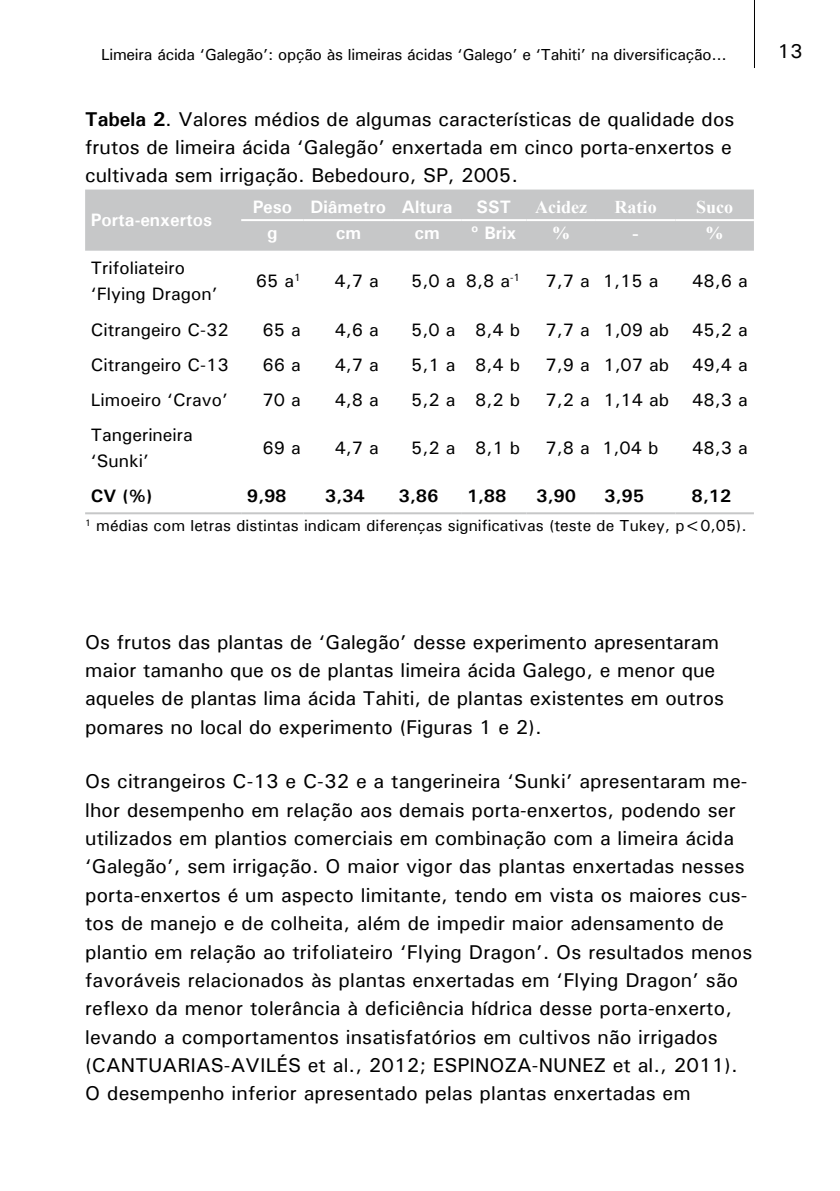
<style>
.page{position:relative;width:840px;height:1191px;background:#fff}
.page>*{position:absolute;margin:0;border:0;box-sizing:border-box;transform-origin:0 0}
.t1{font:500 20px/28.4px "Univers";letter-spacing:.005em;color:#000}
.t2{font:500 18px/26px "Univers";color:#000}
.t3{font:700 18px "Univers";color:#fff}
.t4{font:700 18px "Univers";color:#000}
.t5{font:700 18px "Times New Roman";color:#fff}
.t6{font:500 16px "Univers";color:#000}
.s1{font-weight:700}
</style>
<div class="page">
<hr style="left:753px;top:0;width:1px;height:68px;background:#000">
<div style="left:85px;top:189px;width:668px;height:62px;background:#c6c7c8"></div>
<hr style="left:85px;top:512px;width:156px;height:2px;background:#c6c7c8">
<hr style="left:241px;top:512px;width:62px;height:2px;background:#c6c7c8">
<hr style="left:303px;top:512px;width:90px;height:2px;background:#c6c7c8">
<hr style="left:393px;top:512px;width:68px;height:2px;background:#c6c7c8">
<hr style="left:461px;top:512px;width:65px;height:2px;background:#c6c7c8">
<hr style="left:526px;top:512px;width:69px;height:2px;background:#c6c7c8">
<hr style="left:595px;top:512px;width:80px;height:2px;background:#c6c7c8">
<hr style="left:675px;top:512px;width:78px;height:2px;background:#c6c7c8">
<hr style="left:241px;top:219px;width:62px;height:2px;background:#fff">
<hr style="left:303px;top:219px;width:90px;height:2px;background:#fff">
<hr style="left:393px;top:219px;width:68px;height:2px;background:#fff">
<hr style="left:461px;top:219px;width:65px;height:2px;background:#fff">
<hr style="left:526px;top:219px;width:69px;height:2px;background:#fff">
<hr style="left:595px;top:219px;width:80px;height:2px;background:#fff">
<hr style="left:675px;top:219px;width:78px;height:2px;background:#fff">
<p class="t6" style="left:101px;top:44px;width:627px">Limeira ácida ‘Galegão’: opção às limeiras ácidas ‘Galego’ e ‘Tahiti’ na diversificação...</p>
<p class="t1" style="left:777px;top:36px;width:27px">13</p>
<p class="t1" style="left:85px;top:104px;width:650px"><span class="s1">Tabela 2</span>. Valores médios de algumas características de qualidade dos frutos de limeira ácida ‘Galegão’ enxertada em cinco porta-enxertos e cultivada sem irrigação. Bebedouro, SP, 2005.</p>
<p class="t3" style="left:91px;top:209px;width:123px">Porta-enxertos</p>
<p class="t3" style="left:252px;top:196px;width:201px">Peso Diâmetro Altura</p>
<p class="t3" style="left:476px;top:196px;width:36px">SST</p>
<p class="t5" style="left:535px;top:195px;width:53px">Acidez</p>
<p class="t5" style="left:614px;top:195px;width:43px">Ratio</p>
<p class="t5" style="left:695px;top:195px;width:39px">Suco</p>
<p class="t3" style="left:267px;top:222px;width:12px">g</p>
<p class="t3" style="left:335px;top:222px;width:27px">cm</p>
<p class="t3" style="left:414px;top:222px;width:27px">cm</p>
<p class="t3" style="left:471px;top:222px;width:47px">º Brix</p>
<p class="t5" style="left:552px;top:221px;width:19px">%</p>
<p class="t5" style="left:632px;top:221px;width:7px">-</p>
<p class="t5" style="left:705px;top:221px;width:19px">%</p>
<p class="t2" style="left:91px;top:255px;width:128px">Trifoliateiro ‘Flying Dragon’</p>
<p class="t2" style="left:256px;top:268px;width:46px">65 a<sup>1</sup></p>
<p class="t2" style="left:334px;top:268px;width:46px">4,7 a</p>
<p class="t2" style="left:411px;top:268px;width:110px">5,0 a 8,8 a<sup>-1</sup></p>
<p class="t2" style="left:545px;top:268px;width:114px">7,7 a 1,15 a</p>
<p class="t2" style="left:691px;top:268px;width:57px">48,6 a</p>
<p class="t2" style="left:91px;top:316px;width:139px">Citrangeiro C-32</p>
<p class="t2" style="left:262px;top:316px;width:40px">65 a</p>
<p class="t2" style="left:334px;top:316px;width:46px">4,6 a</p>
<p class="t2" style="left:411px;top:316px;width:110px">5,0 a 8,4 b</p>
<p class="t2" style="left:545px;top:316px;width:125px">7,7 a 1,09 ab</p>
<p class="t2" style="left:691px;top:316px;width:57px">45,2 a</p>
<p class="t2" style="left:91px;top:351px;width:139px">Citrangeiro C-13</p>
<p class="t2" style="left:262px;top:351px;width:40px">66 a</p>
<p class="t2" style="left:334px;top:351px;width:46px">4,7 a</p>
<p class="t2" style="left:411px;top:351px;width:110px">5,1 a 8,4 b</p>
<p class="t2" style="left:545px;top:351px;width:125px">7,9 a 1,07 ab</p>
<p class="t2" style="left:691px;top:351px;width:57px">49,4 a</p>
<p class="t2" style="left:91px;top:386px;width:139px">Limoeiro ‘Cravo’</p>
<p class="t2" style="left:262px;top:386px;width:40px">70 a</p>
<p class="t2" style="left:334px;top:386px;width:46px">4,8 a</p>
<p class="t2" style="left:411px;top:386px;width:110px">5,2 a 8,2 b</p>
<p class="t2" style="left:545px;top:386px;width:125px">7,2 a 1,14 ab</p>
<p class="t2" style="left:691px;top:386px;width:57px">48,3 a</p>
<p class="t2" style="left:91px;top:421px;width:103px">Tangerineira ‘Sunki’</p>
<p class="t2" style="left:262px;top:434px;width:40px">69 a</p>
<p class="t2" style="left:334px;top:434px;width:46px">4,7 a</p>
<p class="t2" style="left:411px;top:434px;width:110px">5,2 a 8,1 b</p>
<p class="t2" style="left:545px;top:434px;width:114px">7,8 a 1,04 b</p>
<p class="t2" style="left:691px;top:434px;width:57px">48,3 a</p>
<p class="t4" style="left:91px;top:484px;width:63px">CV (%)</p>
<p class="t4" style="left:246px;top:484px;width:41px">9,98</p>
<p class="t4" style="left:324px;top:484px;width:41px">3,34</p>
<p class="t4" style="left:398px;top:484px;width:41px">3,86</p>
<p class="t4" style="left:466px;top:484px;width:41px">1,88</p>
<p class="t4" style="left:536px;top:484px;width:41px">3,90</p>
<p class="t4" style="left:604px;top:484px;width:41px">3,95</p>
<p class="t4" style="left:691px;top:484px;width:41px">8,12</p>
<p class="t6" style="left:85px;top:515px;width:662px"><sup>1</sup> médias com letras distintas indicam diferenças significativas (teste de Tukey, p&lt;0,05).</p>
<p class="t1" style="left:85px;top:627px;width:640px">Os frutos das plantas de ‘Galegão’ desse experimento apresentaram maior tamanho que os de plantas limeira ácida Galego, e menor que aqueles de plantas lima ácida Tahiti, de plantas existentes em outros pomares no local do experimento (Figuras 1 e 2).</p>
<p class="t1" style="left:85px;top:767px;width:668px">Os citrangeiros C-13 e C-32 e a tangerineira ‘Sunki’ apresentaram me&shy;lhor desempenho em relação aos demais porta-enxertos, podendo ser utilizados em plantios comerciais em combinação com a limeira ácida ‘Galegão’, sem irrigação. O maior vigor das plantas enxertadas nesses porta-enxertos é um aspecto limitante, tendo em vista os maiores cus&shy;tos de manejo e de colheita, além de impedir maior adensamento de plantio em relação ao trifoliateiro ‘Flying Dragon’. Os resultados menos favoráveis relacionados às plantas enxertadas em ‘Flying Dragon’ são reflexo da menor tolerância à deficiência hídrica desse porta-enxerto, levando a comportamentos insatisfatórios em cultivos não irrigados (CANTUARIAS-AVILÉS et al., 2012; ESPINOZA-NUNEZ et al., 2011).<br>O desempenho inferior apresentado pelas plantas enxertadas em</p>
</div>
